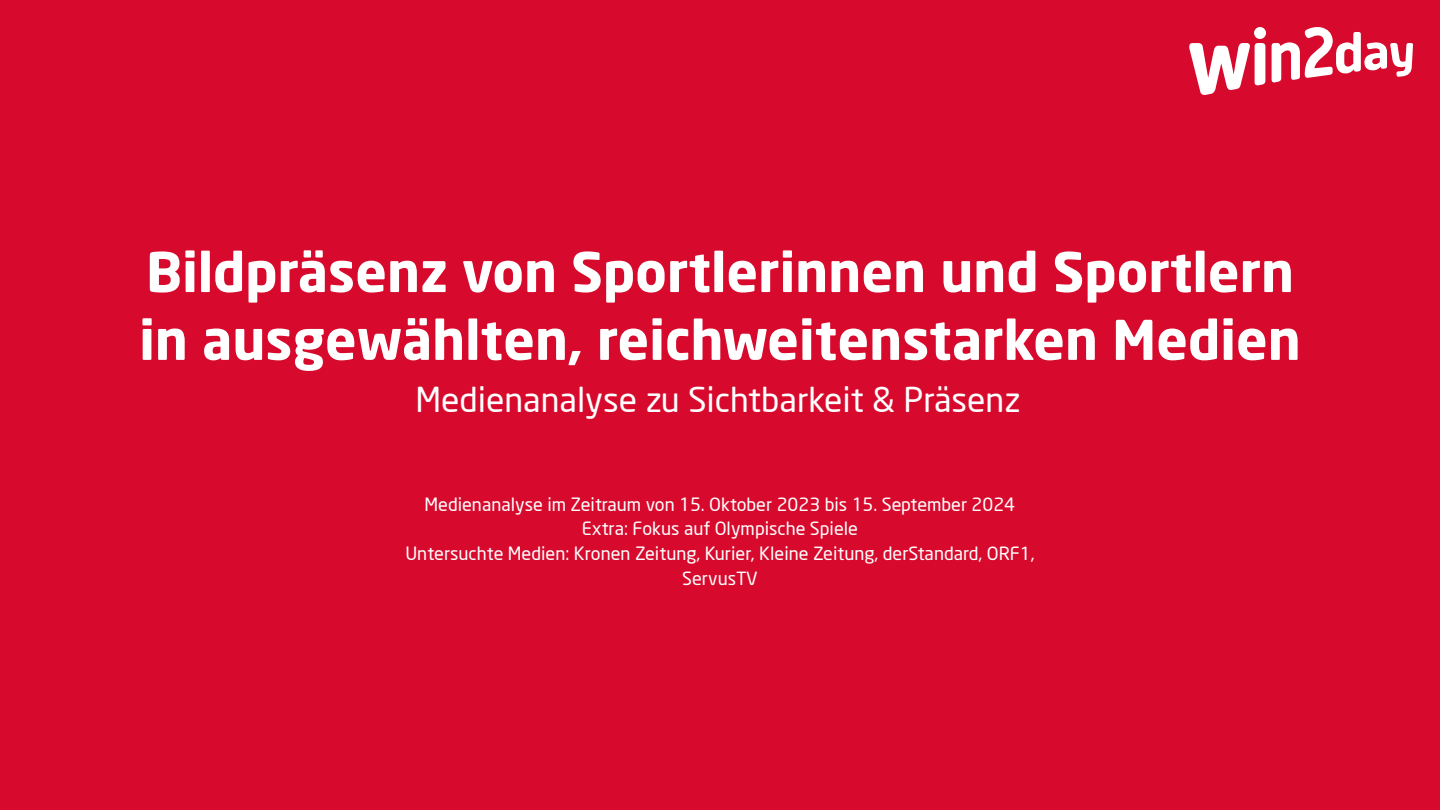
<style>
.page{position:relative;width:1440px;height:810px;background:#d70a2d}
.page>*{position:absolute;margin:0;border:0;box-sizing:border-box;transform-origin:0 0}
.t1{font:700 54px/67.8px "Neo Sans";color:#fff}
.t2{font:33.75px "Neo Sans";color:#fff}
.t3{font:18px/24.6px "Neo Sans";color:#fff;text-align:center}
.t4{font:18px "Neo Sans TR";color:#fff}
.s1{font-family:"Neo Sans TR"}
</style>
<div class="page">
<svg style="left:1189px;top:27px;width:224px;height:68px"></svg>
<h1 class="t1" style="left:139px;top:237px;width:1163px">Bildpräsenz von Sportlerinnen und Sportlern in ausgewählten, reichweitenstarken Medien</h1>
<h2 class="t2" style="left:415px;top:379px;width:607px">Medienanalyse <span class="s1">zu</span> Sichtbarkeit &amp; Präsenz</h2>
<p class="t3" style="left:405px;top:491px;width:631px">Medienanalyse im Zeitraum von 15. Oktober 2023 bis 15. September 2024<br>Extra: Fokus auf Olympische Spiele<br>Untersuchte Medien: Kronen Zeitung, Kurier, Kleine <span class="s1">Zeitung, derStandard, ORF1,</span></p>
<p class="t4" style="left:682px;top:567px;width:77px">ServusTV</p>
</div>
